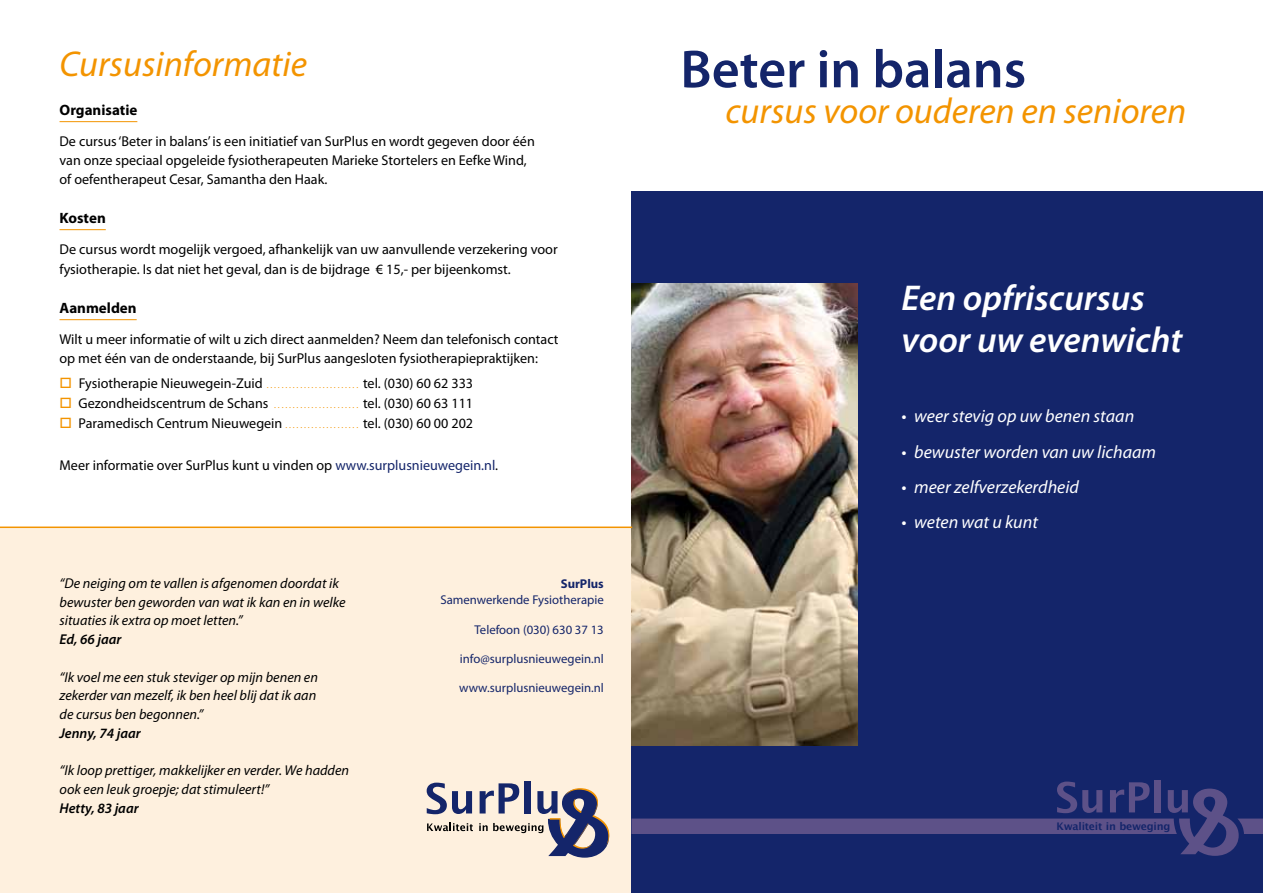
<style>
.page{position:relative;width:1263px;height:893px;background:#fff}
.page>*{position:absolute;margin:0;border:0;box-sizing:border-box;transform-origin:0 0}
.t1{font:600 54px "Myriad Pro";color:#14256a}
.t2{font:italic 36px "Myriad Pro";color:#f39400}
.t3{font:italic 600 36px/42px "Myriad Pro";color:#fff}
.t4{font:italic 18px "Myriad Pro";color:#fff}
.t5{font:700 15px "Myriad Pro";color:#000}
.t6{font:14.25px/18.8px "Myriad Pro";color:#000}
.t7{font:italic 14.25px/18.8px "Myriad Pro";color:#000}
.t8{font:italic 600 14.25px "Myriad Pro";color:#000}
.t9{font:12.75px "Myriad Pro";color:#14256a}
.t10{font:700 12.75px "Myriad Pro";color:#14256a}
.t11{font:700 10.5px "Lucida Grande";letter-spacing:-.02em;color:#14256a}
.s1{font-size:9px;color:#f39400}
.s2{color:#14256a}
</style>
<div class="page">
<div style="left:0;top:527px;width:631px;height:366px;background:#fef0de"></div>
<div style="left:631px;top:191px;width:632px;height:702px;background:#14256a"></div>
<img style="left:631px;top:284px;width:226px;height:461px">
<hr style="left:60px;top:121px;width:77px;height:1px;background:#f39400">
<hr style="left:60px;top:229px;width:46px;height:1px;background:#f39400">
<hr style="left:60px;top:319px;width:77px;height:1px;background:#f39400">
<hr style="left:0;top:526px;width:632px;height:2px;background:#f39400">
<svg style="left:427px;top:783px;width:45px;height:31px"></svg>
<div style="left:524px;top:781px;width:6px;height:32px;background:#14256a"></div>
<svg style="left:427px;top:823px;width:46px;height:8px"></svg>
<svg style="left:479px;top:783px;width:131px;height:75px"></svg>
<div style="left:1154px;top:780px;width:6px;height:32px;background:#5d5188"></div>
<svg style="left:631px;top:781px;width:632px;height:75px"></svg>
<h2 class="t2" style="left:60px;top:42px;width:249px">Cursusinformatie</h2>
<p class="t5" style="left:60px;top:100px;width:79px">Organisatie</p>
<p class="t6" style="left:60px;top:132px;width:477px">De cursus ‘Beter in balans’ is een initiatief van SurPlus en wordt gegeven door één van onze speciaal opgeleide fysiotherapeuten Marieke Stortelers en Eefke Wind, of oefentherapeut Cesar, Samantha den Haak.</p>
<p class="t5" style="left:60px;top:208px;width:48px">Kosten</p>
<p class="t6" style="left:60px;top:240px;width:500px;line-height:19.5px">De cursus wordt mogelijk vergoed, afhankelijk van uw aanvullende verzekering voor fysiotherapie. Is dat niet het geval, dan is de bijdrage € 15,- per bijeenkomst.</p>
<p class="t5" style="left:60px;top:298px;width:79px">Aanmelden</p>
<p class="t6" style="left:60px;top:330px;width:500px">Wilt u meer informatie of wilt u zich direct aanmelden? Neem dan telefonisch contact op met één van de onderstaande, bij SurPlus aangesloten fysiotherapiepraktijken:</p>
<p class="t6" style="left:79px;top:373px;width:191px">Fysiotherapie Nieuwegein-Zuid <span class="s1">.........................</span></p>
<p class="t6" style="left:363px;top:373px;width:112px">tel. (030) 60 62 333</p>
<p class="t6" style="left:79px;top:394px;width:196px">Gezondheidscentrum de Schans <span class="s1">........................</span></p>
<p class="t6" style="left:363px;top:394px;width:112px">tel. (030) 60 63 111</p>
<p class="t6" style="left:79px;top:414px;width:210px">Paramedisch Centrum Nieuwegein <span class="s1">....................</span></p>
<p class="t6" style="left:363px;top:414px;width:112px">tel. (030) 60 00 202</p>
<p class="t6" style="left:60px;top:456px;width:440px">Meer informatie over SurPlus kunt u vinden op <span class="s2">www.surplusnieuwegein.nl</span>.</p>
<p class="t7" style="left:60px;top:574px;width:287px">“De neiging om te vallen is afgenomen doordat ik bewuster ben geworden van wat ik kan en in welke situaties ik extra op moet letten.”</p>
<p class="t8" style="left:60px;top:630px;width:63px">Ed, 66 jaar</p>
<p class="t7" style="left:60px;top:667px;width:260px">“Ik voel me een stuk steviger op mijn benen en zekerder van mezelf, ik ben heel blij dat ik aan de cursus ben begonnen.”</p>
<p class="t8" style="left:60px;top:724px;width:83px">Jenny, 74 jaar</p>
<p class="t7" style="left:60px;top:761px;width:291px">“Ik loop prettiger, makkelijker en verder. We hadden ook een leuk groepje; dat stimuleert!”</p>
<p class="t8" style="left:60px;top:799px;width:81px">Hetty, 83 jaar</p>
<p class="t10" style="left:561px;top:575px;width:45px">SurPlus</p>
<p class="t9" style="left:440px;top:592px;width:165px">Samenwerkende Fysiotherapie</p>
<p class="t9" style="left:474px;top:621px;width:131px">Telefoon (030) 630 37 13</p>
<p class="t9" style="left:460px;top:651px;width:146px">info@surplusnieuwegein.nl</p>
<p class="t9" style="left:459px;top:680px;width:146px">www.surplusnieuwegein.nl</p>
<h1 class="t1" style="left:680px;top:35px;width:347px">Beter in balans</h1>
<h2 class="t2" style="left:725px;top:89px;width:462px">cursus voor ouderen en senioren</h2>
<h2 class="t3" style="left:901px;top:276px;width:282px">Een opfriscursus voor uw evenwicht</h2>
<p class="t4" style="left:901px;top:405px;width:234px">• weer stevig op uw benen staan</p>
<p class="t4" style="left:901px;top:440px;width:256px">• bewuster worden van uw lichaam</p>
<p class="t4" style="left:901px;top:476px;width:179px">• meer zelfverzekerdheid</p>
<p class="t4" style="left:901px;top:511px;width:138px">• weten wat u kunt</p>
<p class="t11" style="left:1056px;top:818px;width:115px">Kwaliteit in beweging</p>
</div>
